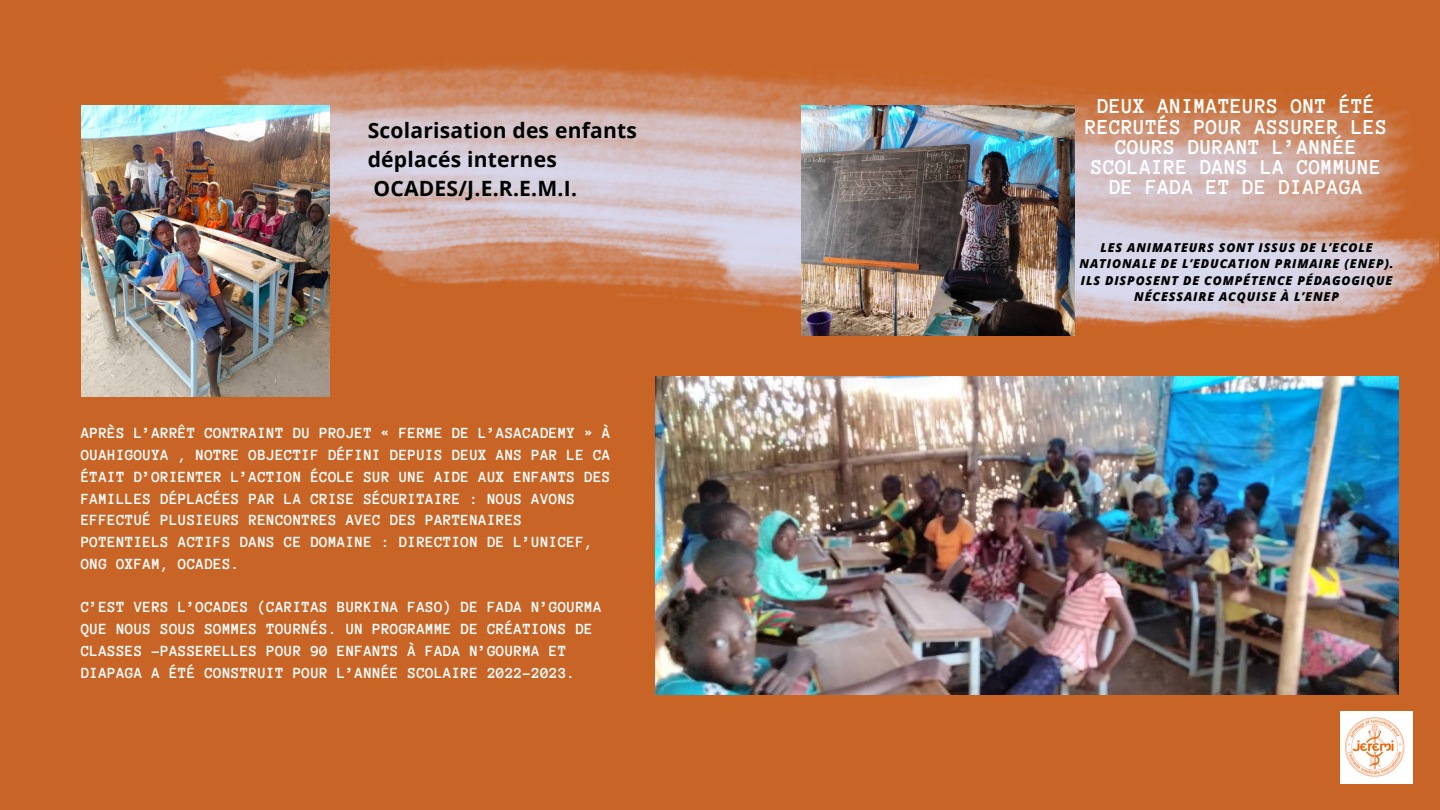
<style>
.page{position:relative;width:1440px;height:810px;background:#c86426}
.page>*{position:absolute;margin:0;border:0;box-sizing:border-box;transform-origin:0 0}
.t1{font:700 21.8px/20.2px "Anonymous Pro";letter-spacing:.01em;color:#fff;text-align:center}
.t2{font:700 21.1px/28.9px "Open Sans";letter-spacing:.01em;color:#000}
.t3{font:700 15.9px/21.8px "Anonymous Pro";letter-spacing:.01em;color:#fff}
.t4{font:italic 800 12.3px/16.5px "Open Sans";letter-spacing:.07em;color:#000;text-align:center}
</style>
<div class="page">
<img style="left:1340px;top:711px;width:72px;height:72px">
<img style="left:162px;top:65px;width:1277px;height:269px">
<img style="left:656px;top:377px;width:742px;height:317px">
<img style="left:81px;top:106px;width:249px;height:291px">
<img style="left:802px;top:106px;width:273px;height:229px">
<h2 class="t2" style="left:368px;top:115px;width:271px">Scolarisation des enfants déplacés internes<br>OCADES/J.E.R.E.M.I.</h2>
<p class="t3" style="left:81px;top:422px;width:531px">APRÈS L’ARRÊT CONTRAINT DU PROJET « FERME DE L’ASACADEMY » À OUAHIGOUYA , NOTRE OBJECTIF DÉFINI DEPUIS DEUX ANS PAR LE CA ÉTAIT D’ORIENTER L’ACTION ÉCOLE SUR UNE AIDE AUX ENFANTS DES FAMILLES DÉPLACÉES PAR LA CRISE SÉCURITAIRE : NOUS AVONS EFFECTUÉ PLUSIEURS RENCONTRES AVEC DES PARTENAIRES POTENTIELS ACTIFS DANS CE DOMAINE : DIRECTION DE L’UNICEF, ONG OXFAM, OCADES.</p>
<p class="t3" style="left:81px;top:596px;width:523px">C’EST VERS L’OCADES (CARITAS BURKINA FASO) DE FADA N’GOURMA QUE NOUS SOUS SOMMES TOURNÉS. UN PROGRAMME DE CRÉATIONS DE CLASSES -PASSERELLES POUR 90 ENFANTS À FADA N’GOURMA ET DIAPAGA A ÉTÉ CONSTRUIT POUR L’ANNÉE SCOLAIRE 2022-2023.</p>
<h1 class="t1" style="left:1085px;top:96px;width:304px">DEUX ANIMATEURS ONT ÉTÉ<br>RECRUTÉS POUR ASSURER LES<br>COURS DURANT L’ANNÉE<br>SCOLAIRE DANS LA COMMUNE<br>DE FADA ET DE DIAPAGA</h1>
<p class="t4" style="left:1080px;top:239px;width:316px">LES ANIMATEURS SONT ISSUS DE L’ECOLE NATIONALE DE L’EDUCATION PRIMAIRE (ENEP).<br>ILS DISPOSENT DE COMPÉTENCE PÉDAGOGIQUE NÉCESSAIRE ACQUISE À L’ENEP</p>
</div>
